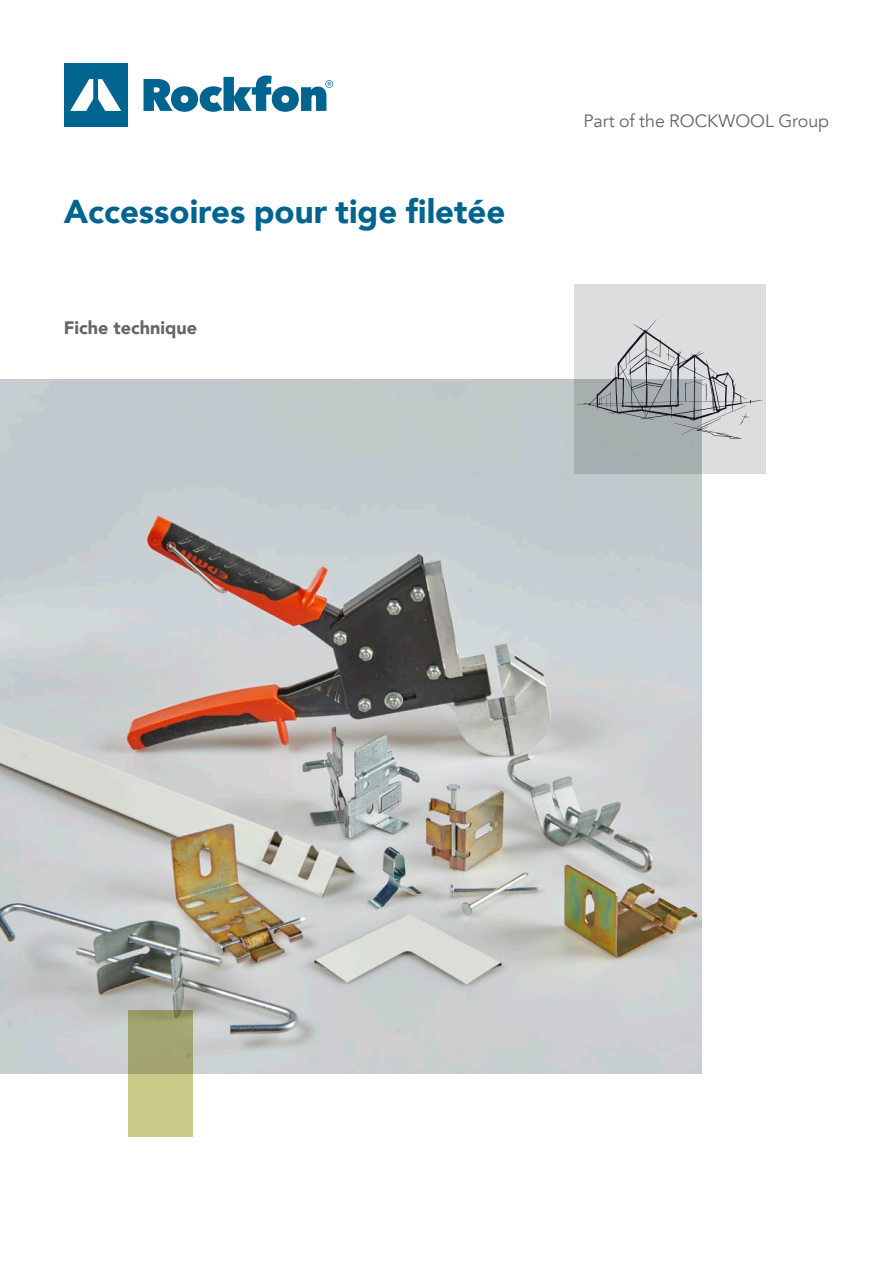
<style>
.page{position:relative;width:893px;height:1263px;background:#fff}
.page>*{position:absolute;margin:0;border:0;box-sizing:border-box;transform-origin:0 0}
.t1{font:900 33px "Avenir";color:#006490}
.t2{font:900 18px "Avenir";color:#646567}
.t3{font:17.85px "Avenir";color:#646567}
</style>
<div class="page">
<img style="left:0;top:379px;width:702px;height:694px">
<svg style="left:144px;top:75px;width:189px;height:37px"></svg>
<div style="left:64px;top:63px;width:64px;height:64px;background:#006490"></div>
<svg style="left:70px;top:79px;width:51px;height:32px"></svg>
<svg style="left:574px;top:285px;width:191px;height:189px;background:#cacdce"></svg>
<svg style="left:576px;top:319px;width:187px;height:120px;background:#bcbfc0"></svg>
<svg style="left:128px;top:1010px;width:65px;height:126px;background:#b5b67b"></svg>
<p class="t1" style="left:64px;top:183px;width:443px">Accessoires pour tige filetée</p>
<p class="t2" style="left:64px;top:312px;width:135px">Fiche technique</p>
<p class="t3" style="left:583px;top:110px;width:247px">Part of the ROCKWOOL Group</p>
</div>
